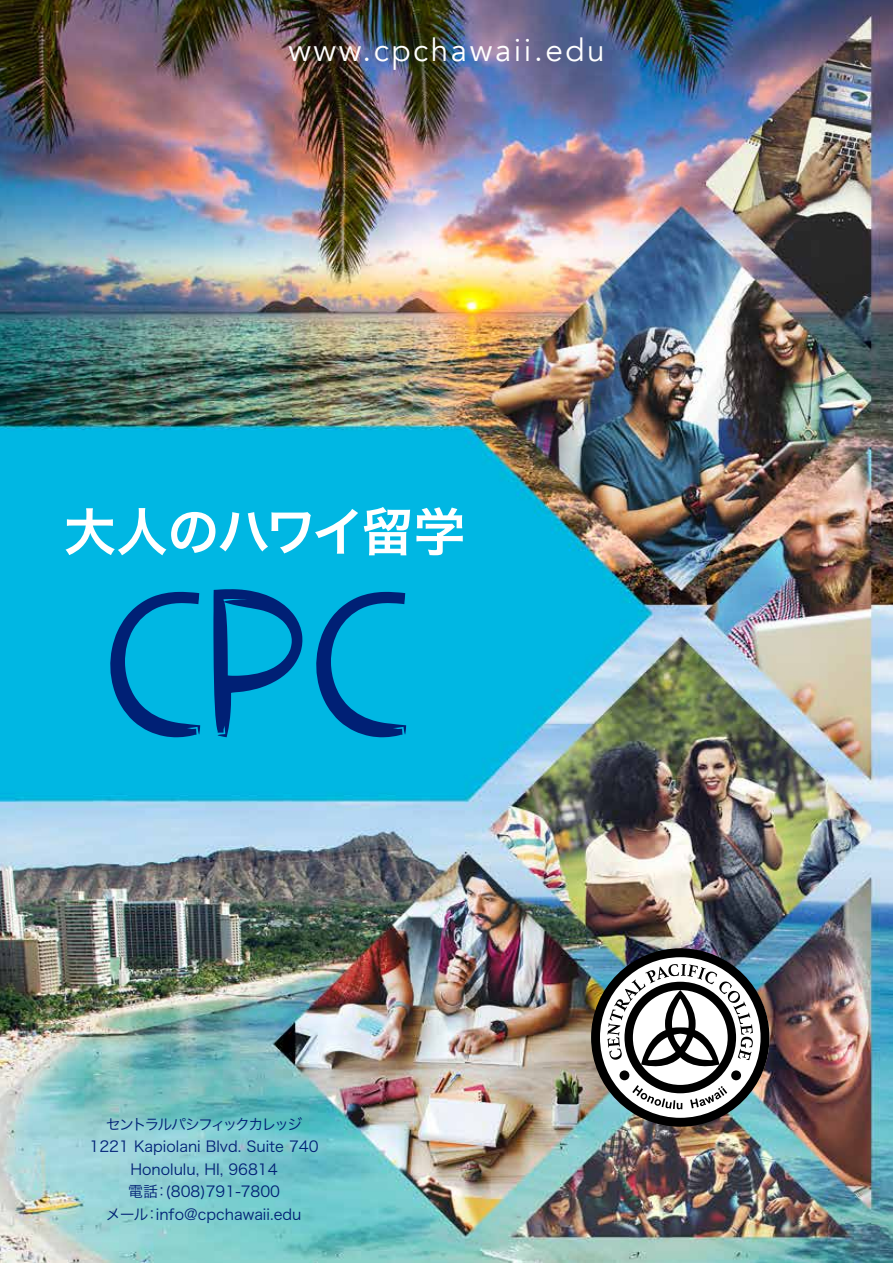
<style>
.page{position:relative;width:893px;height:1263px;background:#fff}
.page>*{position:absolute;margin:0;border:0;box-sizing:border-box;transform-origin:0 0}
.t1{font:210.9px "Aloha";color:#002075}
.t2{font:52.2px "Hira Kaku Pro W6";letter-spacing:-.035em;color:#fff}
.t3{font:31.5px "Avenir";letter-spacing:.08em;color:#fff}
.t4{font:15px/22.5px "Hira Kaku Pro W3";color:#002075;text-align:center}
</style>
<div class="page">
<img style="left:0;top:0;width:893px;height:1263px">
<img style="left:591px;top:948px;width:178px;height:179px">
<h3 class="t3" style="left:288px;top:32px;width:318px">www.cpchawaii.edu</h3>
<h2 class="t2" style="left:64px;top:484px;width:403px">大人のハワイ留学</h2>
<h1 class="t1" style="left:108px;top:503px;width:297px">C PC</h1>
<p class="t4" style="left:90px;top:1112px;width:231px">セントラルパシフィックカレッジ<br>1221 Kapiolani Blvd. Suite 740<br>Honolulu, HI, 96814<br>電話：(808)791-7800<br>メール：info@cpchawaii.edu</p>
</div>
